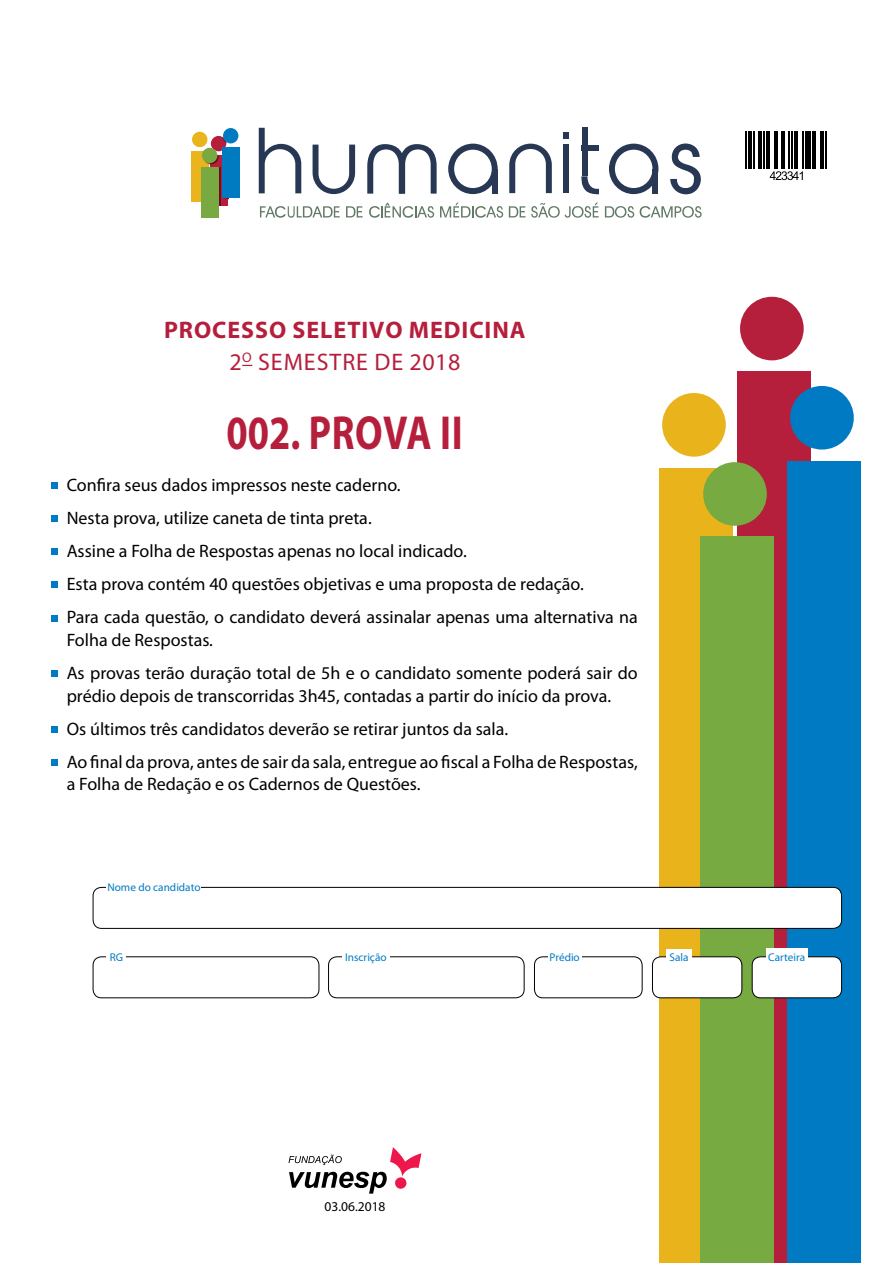
<style>
.page{position:relative;width:893px;height:1263px;background:#fff}
.page>*{position:absolute;margin:0;border:0;box-sizing:border-box;transform-origin:0 0}
.t1{font:700 48px "Myriad Pro";letter-spacing:.015em;color:#b51f3c;scale:.8 1}
.t2{font:24px/32.7px "Myriad Pro";letter-spacing:.03em;color:#b51f3c}
.t3{font:700 24px "Myriad Pro";letter-spacing:.04em;color:#b51f3c}
.t4{font:18px/33.2px "Myriad Pro";color:#000}
.t5{font:13.5px "Myriad Pro";color:#000}
.t6{font:11.25px "Myriad Pro";color:#007bc3}
.s1{font-weight:700}
</style>
<div class="page">
<div style="left:737px;top:371px;width:74px;height:892px;background:#b51f3c"></div>
<div style="left:740px;top:297px;width:64px;height:63px;background:#b51f3c;border-radius:50%"></div>
<div style="left:659px;top:468px;width:74px;height:795px;background:#e9b31c"></div>
<div style="left:662px;top:393px;width:64px;height:64px;background:#e9b31c;border-radius:50%"></div>
<div style="left:787px;top:461px;width:74px;height:802px;background:#007bc3"></div>
<div style="left:790px;top:386px;width:64px;height:64px;background:#007bc3;border-radius:50%"></div>
<div style="left:700px;top:536px;width:74px;height:727px;background:#78aa42"></div>
<div style="left:703px;top:462px;width:64px;height:64px;background:#78aa42;border-radius:50%"></div>
<div style="left:51px;top:482px;width:7px;height:7px;background:#007bc3"></div>
<div style="left:51px;top:515px;width:7px;height:7px;background:#007bc3"></div>
<div style="left:51px;top:548px;width:7px;height:7px;background:#007bc3"></div>
<div style="left:51px;top:582px;width:7px;height:6px;background:#007bc3"></div>
<div style="left:51px;top:615px;width:7px;height:6px;background:#007bc3"></div>
<div style="left:51px;top:670px;width:7px;height:7px;background:#007bc3"></div>
<div style="left:51px;top:726px;width:7px;height:6px;background:#007bc3"></div>
<div style="left:51px;top:759px;width:7px;height:7px;background:#007bc3"></div>
<svg style="left:288px;top:1147px;width:133px;height:46px"></svg>
<div style="left:93px;top:887px;width:749px;height:41px;background:#fff;border-radius:9px"></div>
<div style="left:93px;top:887px;width:749px;height:42px;border:1px solid #000;border-radius:9px"></div>
<div style="left:107px;top:879px;width:94px;height:16px;background:#fff"></div>
<div style="left:534px;top:956px;width:108px;height:42px;border:1px solid #000;border-radius:9px"></div>
<div style="left:548px;top:949px;width:33px;height:15px;background:#fff"></div>
<div style="left:652px;top:957px;width:90px;height:41px;background:#fff;border-radius:9px"></div>
<div style="left:652px;top:956px;width:90px;height:42px;border:1px solid #000;border-radius:9px"></div>
<div style="left:666px;top:949px;width:26px;height:16px;background:#fff"></div>
<div style="left:752px;top:957px;width:90px;height:41px;background:#fff;border-radius:9px"></div>
<div style="left:752px;top:956px;width:90px;height:42px;border:1px solid #000;border-radius:9px"></div>
<div style="left:766px;top:949px;width:41px;height:16px;background:#fff"></div>
<div style="left:328px;top:956px;width:196px;height:42px;border:1px solid #000;border-radius:9px"></div>
<div style="left:342px;top:949px;width:47px;height:15px;background:#fff"></div>
<div style="left:93px;top:956px;width:226px;height:42px;border:1px solid #000;border-radius:9px"></div>
<div style="left:107px;top:949px;width:19px;height:15px;background:#fff"></div>
<svg style="left:260px;top:206px;width:80px;height:12px"></svg>
<svg style="left:346px;top:206px;width:17px;height:11px"></svg>
<svg style="left:509px;top:206px;width:16px;height:11px"></svg>
<svg style="left:369px;top:203px;width:65px;height:15px"></svg>
<svg style="left:440px;top:203px;width:63px;height:15px"></svg>
<svg style="left:605px;top:206px;width:29px;height:12px"></svg>
<svg style="left:531px;top:203px;width:68px;height:15px"></svg>
<svg style="left:640px;top:206px;width:62px;height:12px"></svg>
<div style="left:563px;top:145px;width:6px;height:48px;background:#273754"></div>
<div style="left:581px;top:128px;width:6px;height:48px;background:#273754"></div>
<div style="left:581px;top:145px;width:18px;height:6px;background:#273754"></div>
<svg style="left:563px;top:132px;width:6px;height:6px"></svg>
<svg style="left:259px;top:128px;width:42px;height:65px"></svg>
<svg style="left:313px;top:145px;width:42px;height:49px"></svg>
<svg style="left:509px;top:144px;width:43px;height:49px"></svg>
<svg style="left:367px;top:144px;width:70px;height:50px"></svg>
<svg style="left:448px;top:144px;width:50px;height:50px"></svg>
<svg style="left:609px;top:144px;width:49px;height:50px"></svg>
<svg style="left:581px;top:176px;width:18px;height:18px"></svg>
<svg style="left:670px;top:144px;width:31px;height:50px"></svg>
<div style="left:210px;top:155px;width:18px;height:51px;background:#b51f3c"></div>
<div style="left:211px;top:136px;width:15px;height:15px;background:#b51f3c;border-radius:50%"></div>
<div style="left:210px;top:167px;width:10px;height:39px;background:#6f0b26"></div>
<div style="left:191px;top:151px;width:18px;height:50px;background:#e9b41c"></div>
<div style="left:192px;top:132px;width:15px;height:15px;background:#e9b41c;border-radius:50%"></div>
<svg style="left:203px;top:151px;width:25px;height:50px"></svg>
<div style="left:222px;top:147px;width:18px;height:51px;background:#007bc2"></div>
<div style="left:223px;top:128px;width:15px;height:15px;background:#007bc2;border-radius:50%"></div>
<div style="left:201px;top:167px;width:18px;height:50px;background:#79aa42"></div>
<div style="left:202px;top:148px;width:15px;height:15px;background:#79aa42;border-radius:50%"></div>
<svg style="left:746px;top:131px;width:81px;height:50px"></svg>
<hr style="left:745px;top:131px;width:1px;height:38px;background:#000">
<hr style="left:748px;top:131px;width:1px;height:38px;background:#000">
<hr style="left:751px;top:131px;width:1px;height:38px;background:#000">
<hr style="left:754px;top:131px;width:1px;height:38px;background:#000">
<hr style="left:759px;top:131px;width:3px;height:38px;background:#000">
<hr style="left:764px;top:131px;width:1px;height:38px;background:#000">
<hr style="left:767px;top:131px;width:3px;height:38px;background:#000">
<hr style="left:774px;top:131px;width:3px;height:38px;background:#000">
<hr style="left:781px;top:131px;width:3px;height:38px;background:#000">
<hr style="left:788px;top:131px;width:1px;height:38px;background:#000">
<hr style="left:791px;top:131px;width:1px;height:38px;background:#000">
<hr style="left:794px;top:131px;width:1px;height:38px;background:#000">
<hr style="left:797px;top:131px;width:1px;height:38px;background:#000">
<hr style="left:802px;top:131px;width:1px;height:38px;background:#000">
<hr style="left:805px;top:131px;width:3px;height:38px;background:#000">
<hr style="left:810px;top:131px;width:1px;height:38px;background:#000">
<hr style="left:813px;top:131px;width:3px;height:38px;background:#000">
<hr style="left:820px;top:131px;width:3px;height:38px;background:#000">
<hr style="left:825px;top:131px;width:1px;height:38px;background:#000">
<svg style="left:770px;top:171px;width:33px;height:9px"></svg>
<h2 class="t3" style="left:164px;top:314px;width:16px">PRO</h2>
<h2 class="t3" style="left:212px;top:314px;width:164px">CESSO SELETIVO</h2>
<h2 class="t2" style="left:229px;top:313px;width:298px;text-indent:179px"><span class="s1">MEDICINA<br></span>2<sup>o</sup> semestre de 2018</h2>
<h1 class="t1" style="left:227px;top:402px;width:297px">002. PROVA II</h1>
<p class="t4" style="left:67px;top:468px;width:573px">Confira seus dados impressos neste caderno.<br>Nesta prova, utilize caneta de tinta preta.<br>Assine a Folha de Respostas apenas no local indicado.<br>Esta prova contém 40 questões objetivas e uma proposta de redação.<br>Para cada questão, o candidato deverá assinalar apenas uma alternativa na</p>
<p class="t4" style="left:67px;top:623px;width:573px">Folha de Respostas.<br>As provas terão duração total de 5h e o candidato somente poderá sair do</p>
<p class="t4" style="left:67px;top:679px;width:572px">prédio depois de transcorridas 3h45, contadas a partir do início da prova.<br>Os últimos três candidatos deverão se retirar juntos da sala.<br>Ao final da prova, antes de sair da sala, entregue ao fiscal a Folha de Respostas,</p>
<p class="t4" style="left:67px;top:767px;width:355px">a Folha de Redação e os Cadernos de Questões.</p>
<p class="t6" style="left:107px;top:881px;width:95px">Nome do candidato</p>
<p class="t6" style="left:110px;top:950px;width:15px">RG</p>
<p class="t6" style="left:345px;top:950px;width:43px">Inscrição</p>
<p class="t6" style="left:550px;top:950px;width:32px">Prédio</p>
<p class="t6" style="left:670px;top:950px;width:21px">Sala</p>
<p class="t6" style="left:768px;top:950px;width:38px">Carteira</p>
<p class="t5" style="left:325px;top:1198px;width:62px">03.06.2018</p>
</div>
